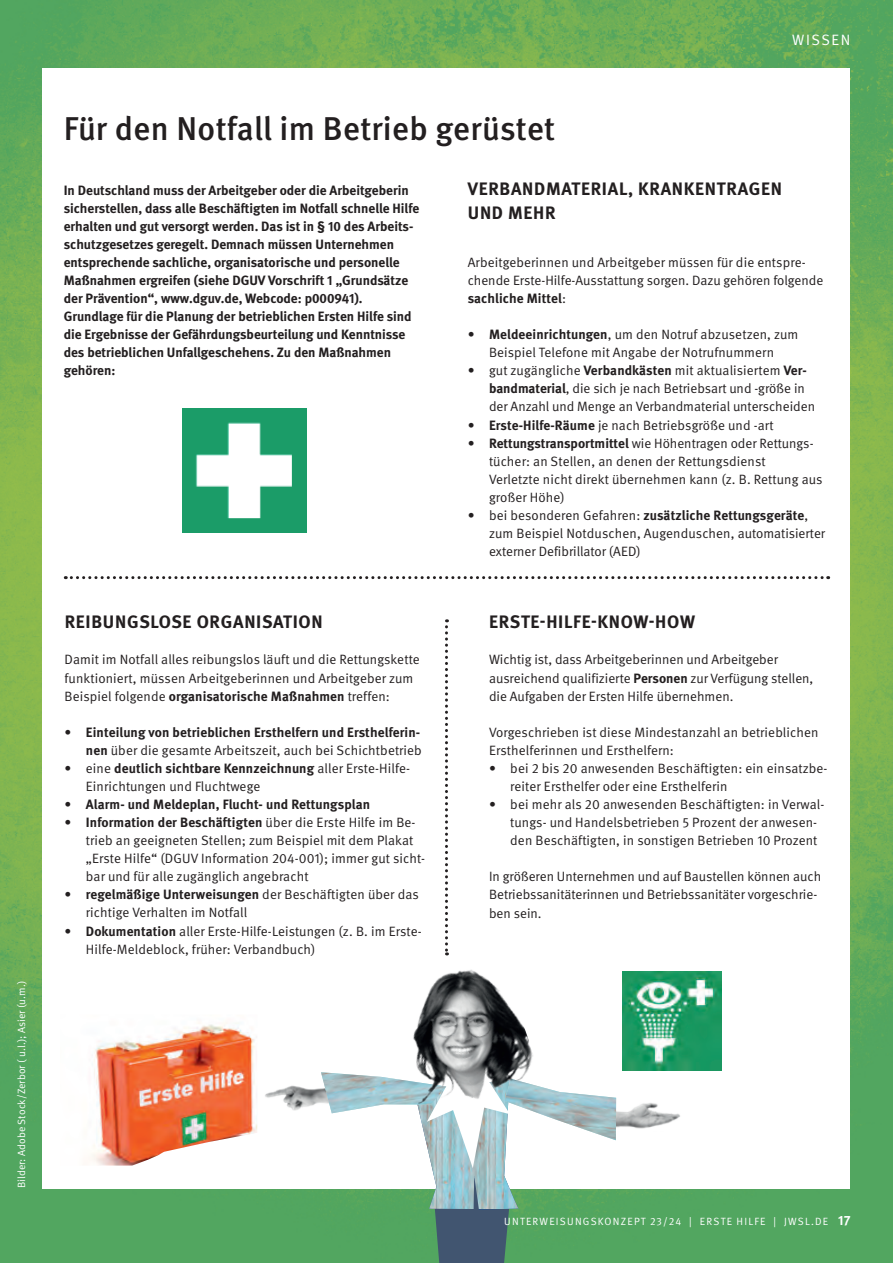
<style>
.page{position:relative;width:893px;height:1263px;background:#fff}
.page>*{position:absolute;margin:0;border:0;box-sizing:border-box;transform-origin:0 0}
.t1{font:500 33px "DGUV Meta";letter-spacing:.01em;color:#231f20}
.t2{font:700 18px/24px "DGUV Meta";letter-spacing:.04em;color:#231f20}
.t3{font:15px "DGUV Meta";letter-spacing:.11em;color:#fff}
.N_Fließtext_normal{font:13.5px/18.1px "DGUV Meta";letter-spacing:.005em;color:#231f20}
.N_Subhead{font:700 13.5px/18px "DGUV Meta";color:#231f20;text-align:right}
.t4{font:10.5px "DGUV Meta";letter-spacing:.11em;color:#fff}
.t5{font:10.5px "DGUV Meta";letter-spacing:.01em;color:#fff}
.s1{font-weight:700}
.s2{font-weight:400}
.s3{font-weight:700;font-size:13.5px}
</style>
<div class="page">
<img style="left:0;top:0;width:893px;height:1263px">
<div style="left:43px;top:68px;width:807px;height:1120px;background:#fff"></div>
<img style="left:623px;top:972px;width:99px;height:98px">
<svg style="left:65px;top:576px;width:764px;height:3px"></svg>
<img style="left:91px;top:1022px;width:166px;height:143px">
<img style="left:265px;top:1085px;width:56px;height:26px">
<img style="left:616px;top:1098px;width:64px;height:31px">
<svg style="left:321px;top:1072px;width:295px;height:191px"></svg>
<img style="left:505px;top:1079px;width:111px;height:61px">
<img style="left:381px;top:953px;width:162px;height:168px">
<svg style="left:445px;top:619px;width:3px;height:336px"></svg>
<img style="left:182px;top:408px;width:125px;height:125px">
<p class="t5" style="left:16px;top:1188px;width:209px;rotate:-90deg">Bilder: Adobe Stock/Zerbor ( u.l.); Asier (u.m.)</p>
<h3 class="t1" style="left:64px;top:110px;width:493px">Für den Notfall im Betrieb gerüstet</h3>
<p class="t3" style="left:792px;top:31px;width:60px">WISSEN</p>
<p class="N_Subhead" style="left:64px;top:181px;width:357px;text-align:left">In Deutschland muss der Arbeitgeber oder die Arbeitgeberin sicherstellen, dass alle Beschäftigten im Notfall schnelle Hilfe erhalten und gut versorgt werden. Das ist in § 10 des Arbeits&shy;schutzgesetzes geregelt. Demnach müssen Unternehmen entsprechende sachliche, organisatorische und personelle Maßnahmen ergreifen (siehe DGUV Vorschrift 1 „Grundsätze der Prävention“, www.dguv.de, Webcode: p000941).<br>Grundlage für die Planung der betrieblichen Ersten Hilfe sind die Ergebnisse der Gefährdungsbeurteilung und Kenntnisse des betrieblichen Unfallgeschehens. Zu den Maßnahmen gehören:</p>
<h4 class="t2" style="left:65px;top:611px;width:260px">REIBUNGSLOSE ORGANISATION</h4>
<p class="N_Fließtext_normal" style="left:65px;top:651px;width:357px">Damit im Notfall alles reibungslos läuft und die Rettungskette funktioniert, müssen Arbeitgeberinnen und Arbeitgeber zum<br>Beispiel folgende <span class="s1">organisatorische Maßnahmen</span> treffen:</p>
<p class="N_Subhead" style="left:65px;top:723px;width:359px"><span class="s2">•</span> Einteilung von betrieblichen Ersthelfern und Ersthelferin&shy;nen <span class="s2">über die gesamte Arbeitszeit, auch bei Schichtbetrieb</span></p>
<p class="N_Fließtext_normal" style="left:86px;top:759px;width:326px;text-indent:-21px">• eine <span class="s1">deutlich sichtbare Kennzeichnung</span> aller Erste-Hilfe-<br>Einrichtungen und Fluchtwege</p>
<p class="N_Subhead" style="left:65px;top:796px;width:307px"><span class="s2">•</span> Alarm- und Meldeplan, Flucht- und Rettungsplan</p>
<p class="N_Fließtext_normal" style="left:86px;top:814px;width:341px;text-indent:-21px">• <span class="s1">Information der Beschäftigten</span> über die Erste Hilfe im Be&shy;trieb an geeigneten Stellen; zum Beispiel mit dem Plakat „Erste Hilfe“ (DGUV Information 204-001); immer gut sicht&shy;bar und für alle zugänglich angebracht</p>
<p class="N_Fließtext_normal" style="left:86px;top:886px;width:334px;text-indent:-21px">• <span class="s1">regelmäßige Unterweisungen</span> der Beschäftigten über das richtige Verhalten im Notfall</p>
<p class="N_Fließtext_normal" style="left:86px;top:922px;width:337px;text-indent:-21px">• <span class="s1">Dokumentation</span> aller Erste-Hilfe-Leistungen (z. B. im Erste-<br>Hilfe-Meldeblock, früher: Verbandbuch)</p>
<h4 class="t2" style="left:468px;top:178px;width:316px">VERBANDMATERIAL, KRANKENTRAGEN<br>UND MEHR</h4>
<p class="N_Fließtext_normal" style="left:468px;top:253px;width:357px">Arbeitgeberinnen und Arbeitgeber müssen für die entspre&shy;chende Erste-Hilfe-Ausstattung sorgen. Dazu gehören folgende <span class="s1">sachliche Mittel</span>:</p>
<p class="N_Fließtext_normal" style="left:468px;top:326px;width:332px;text-align:center">• <span class="s1">Meldeeinrichtungen</span>, um den Notruf abzusetzen, zum<br>Beispiel Telefone mit Angabe der Notrufnummern</p>
<p class="N_Fließtext_normal" style="left:489px;top:362px;width:328px;text-indent:-21px">• gut zugängliche <span class="s1">Verbandkästen</span> mit aktualisiertem <span class="s1">Ver&shy;bandmaterial</span>, die sich je nach Betriebsart und -größe in der Anzahl und Menge an Verbandmaterial unterscheiden</p>
<p class="N_Fließtext_normal" style="left:468px;top:416px;width:307px">• <span class="s1">Erste-Hilfe-Räume</span> je nach Betriebsgröße und -art</p>
<p class="N_Fließtext_normal" style="left:489px;top:434px;width:335px;text-indent:-21px">• <span class="s1">Rettungstransportmittel</span> wie Höhentragen oder Rettungs&shy;tücher: an Stellen, an denen der Rettungsdienst<br>Verletzte nicht direkt übernehmen kann (z. B. Rettung aus großer Höhe)</p>
<p class="N_Fließtext_normal" style="left:489px;top:506px;width:338px;text-indent:-21px">• bei besonderen Gefahren: <span class="s1">zusätzliche Rettungsgeräte</span>, zum Beispiel Notduschen, Augenduschen, automatisierter externer Defibrillator (AED)</p>
<h4 class="t2" style="left:489px;top:611px;width:207px">ERSTE-HILFE-KNOW-HOW</h4>
<p class="N_Fließtext_normal" style="left:489px;top:651px;width:326px">Wichtig ist, dass Arbeitgeberinnen und Arbeitgeber ausreichend qualifizierte <span class="s1">Personen</span> zur Verfügung stellen, die Aufgaben der Ersten Hilfe übernehmen.</p>
<p class="N_Fließtext_normal" style="left:489px;top:723px;width:331px">Vorgeschrieben ist diese Mindestanzahl an betrieblichen<br>Ersthelferinnen und Ersthelfern:</p>
<p class="N_Fließtext_normal" style="left:510px;top:759px;width:319px;text-indent:-21px">• bei 2 bis 20 anwesenden Beschäftigten: ein einsatzbe&shy;reiter Ersthelfer oder eine Ersthelferin</p>
<p class="N_Fließtext_normal" style="left:510px;top:796px;width:316px;text-indent:-21px">• bei mehr als 20 anwesenden Beschäftigten: in Verwal&shy;tungs- und Handelsbetrieben 5 Prozent der anwesen&shy;den Beschäftigten, in sonstigen Betrieben 10 Prozent</p>
<p class="N_Fließtext_normal" style="left:489px;top:868px;width:334px">In größeren Unternehmen und auf Baustellen können auch<br>Betriebssanitäterinnen und Betriebssanitäter vorgeschrie&shy;ben sein.</p>
<p class="t4" style="left:504px;top:1215px;width:348px">UNTERWEISUNGSKONZEPT 23/24 | ERSTE HILFE | JWSL.DE <span class="s3">17</span></p>
</div>
